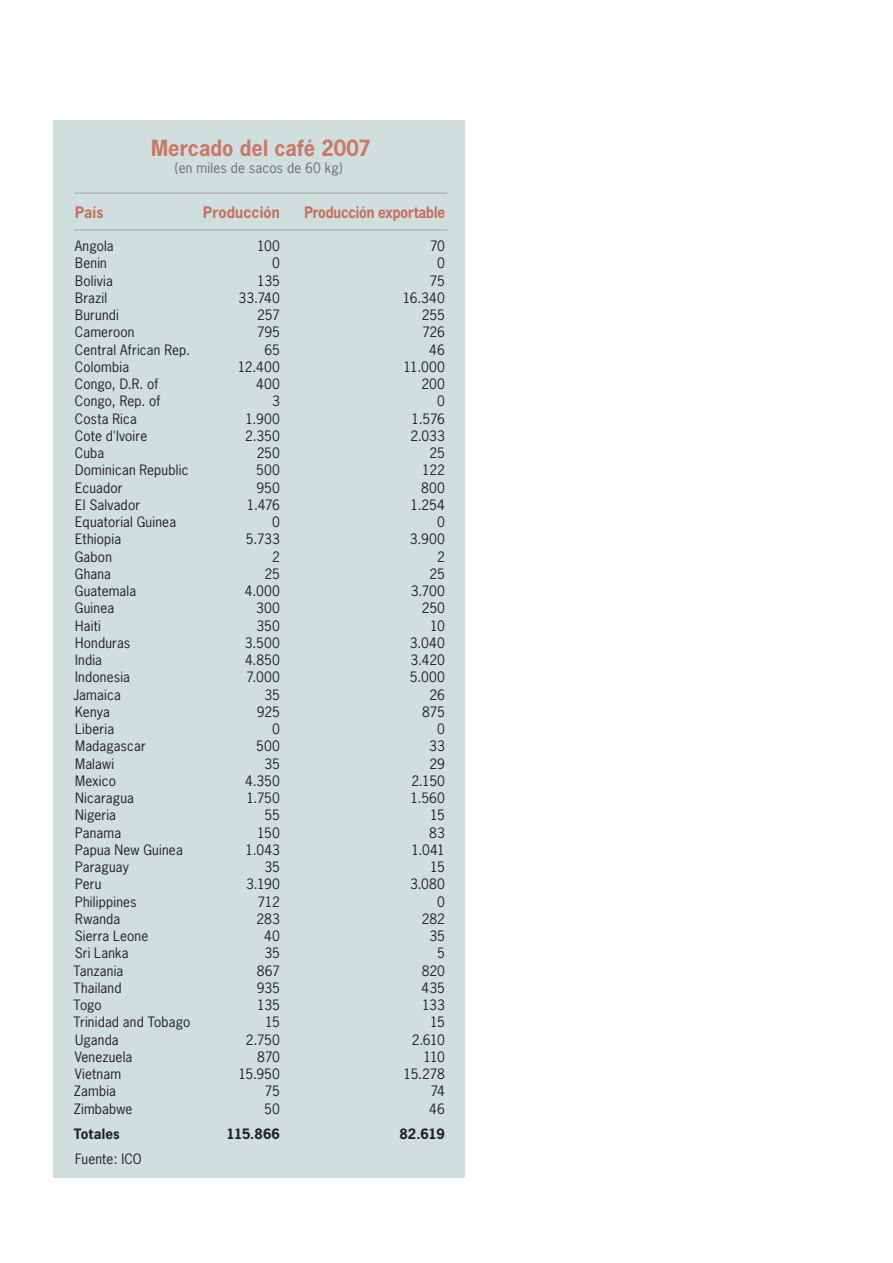
<style>
.page{position:relative;width:893px;height:1263px;background:#fff}
.page>*{position:absolute;margin:0;border:0;box-sizing:border-box;transform-origin:0 0}
.t1{font:700 21px "News Gothic";letter-spacing:.005em;color:#ca7868;scale:.95 1}
.t2{font:700 15px "News Gothic";color:#c76e60;scale:.9 1}
.t3{font:700 15px "News Gothic";color:#c76e60;scale:.95 1}
.t4{font:13.5px "News Gothic";letter-spacing:.01em;color:#231f20}
.t5{font:13.5px "News Gothic";letter-spacing:.015em;color:#6c6d70}
.t6{font:700 13.5px "News Gothic";letter-spacing:.01em;color:#231f20}
</style>
<div class="page">
<div style="left:53px;top:121px;width:411px;height:1057px;background:#d0dfdd"></div>
<hr style="left:74px;top:193px;width:373px;height:1px;background:#a0a1a5">
<hr style="left:74px;top:230px;width:373px;height:1px;background:#a0a1a5">
<h1 class="t1" style="left:151px;top:135px;width:233px">Mercado del café 2007</h1>
<p class="t5" style="left:175px;top:159px;width:169px">(en miles de sacos de 60 kg)</p>
<p class="t3" style="left:75px;top:202px;width:31px">País</p>
<p class="t3" style="left:203px;top:202px;width:82px">Producción</p>
<p class="t2" style="left:304px;top:202px;width:158px">Producción exportable</p>
<p class="t4" style="left:75px;top:237px;width:40px">Angola</p>
<p class="t4" style="left:257px;top:237px;width:24px">100</p>
<p class="t4" style="left:430px;top:237px;width:17px">70</p>
<p class="t4" style="left:75px;top:255px;width:33px">Benin</p>
<p class="t4" style="left:272px;top:255px;width:9px">0</p>
<p class="t4" style="left:437px;top:255px;width:9px">0</p>
<p class="t4" style="left:75px;top:272px;width:39px">Bolivia</p>
<p class="t4" style="left:257px;top:272px;width:24px">135</p>
<p class="t4" style="left:430px;top:272px;width:17px">75</p>
<p class="t4" style="left:75px;top:289px;width:33px">Brazil</p>
<p class="t4" style="left:239px;top:289px;width:43px">33.740</p>
<p class="t4" style="left:403px;top:289px;width:44px">16.340</p>
<p class="t4" style="left:75px;top:306px;width:45px">Burundi</p>
<p class="t4" style="left:257px;top:306px;width:24px">257</p>
<p class="t4" style="left:422px;top:306px;width:25px">255</p>
<p class="t4" style="left:75px;top:324px;width:61px">Cameroon</p>
<p class="t4" style="left:257px;top:324px;width:25px">795</p>
<p class="t4" style="left:422px;top:324px;width:24px">726</p>
<p class="t4" style="left:75px;top:341px;width:117px">Central African Rep.</p>
<p class="t4" style="left:264px;top:341px;width:17px">65</p>
<p class="t4" style="left:429px;top:341px;width:17px">46</p>
<p class="t4" style="left:75px;top:358px;width:56px">Colombia</p>
<p class="t4" style="left:238px;top:358px;width:44px">12.400</p>
<p class="t4" style="left:403px;top:358px;width:43px">11.000</p>
<p class="t4" style="left:75px;top:375px;width:85px">Congo, D.R. of</p>
<p class="t4" style="left:256px;top:375px;width:25px">400</p>
<p class="t4" style="left:421px;top:375px;width:25px">200</p>
<p class="t4" style="left:75px;top:393px;width:87px">Congo, Rep. of</p>
<p class="t4" style="left:272px;top:393px;width:9px">3</p>
<p class="t4" style="left:437px;top:393px;width:9px">0</p>
<p class="t4" style="left:75px;top:410px;width:64px">Costa Rica</p>
<p class="t4" style="left:245px;top:410px;width:36px">1.900</p>
<p class="t4" style="left:412px;top:410px;width:35px">1.576</p>
<p class="t4" style="left:75px;top:427px;width:74px">Cote d'Ivoire</p>
<p class="t4" style="left:245px;top:427px;width:36px">2.350</p>
<p class="t4" style="left:410px;top:427px;width:36px">2.033</p>
<p class="t4" style="left:75px;top:444px;width:31px">Cuba</p>
<p class="t4" style="left:257px;top:444px;width:25px">250</p>
<p class="t4" style="left:430px;top:444px;width:17px">25</p>
<p class="t4" style="left:75px;top:462px;width:115px">Dominican Republic</p>
<p class="t4" style="left:256px;top:462px;width:25px">500</p>
<p class="t4" style="left:422px;top:462px;width:24px">122</p>
<p class="t4" style="left:75px;top:479px;width:49px">Ecuador</p>
<p class="t4" style="left:257px;top:479px;width:25px">950</p>
<p class="t4" style="left:421px;top:479px;width:25px">800</p>
<p class="t4" style="left:75px;top:496px;width:66px">El Salvador</p>
<p class="t4" style="left:247px;top:496px;width:34px">1.476</p>
<p class="t4" style="left:410px;top:496px;width:36px">1.254</p>
<p class="t4" style="left:75px;top:513px;width:102px">Equatorial Guinea</p>
<p class="t4" style="left:272px;top:513px;width:9px">0</p>
<p class="t4" style="left:437px;top:513px;width:9px">0</p>
<p class="t4" style="left:75px;top:531px;width:47px">Ethiopia</p>
<p class="t4" style="left:246px;top:531px;width:35px">5.733</p>
<p class="t4" style="left:410px;top:531px;width:36px">3.900</p>
<p class="t4" style="left:75px;top:548px;width:39px">Gabon</p>
<p class="t4" style="left:272px;top:548px;width:9px">2</p>
<p class="t4" style="left:437px;top:548px;width:9px">2</p>
<p class="t4" style="left:75px;top:565px;width:38px">Ghana</p>
<p class="t4" style="left:265px;top:565px;width:17px">25</p>
<p class="t4" style="left:430px;top:565px;width:17px">25</p>
<p class="t4" style="left:75px;top:582px;width:63px">Guatemala</p>
<p class="t4" style="left:245px;top:582px;width:37px">4.000</p>
<p class="t4" style="left:411px;top:582px;width:36px">3.700</p>
<p class="t4" style="left:75px;top:600px;width:41px">Guinea</p>
<p class="t4" style="left:256px;top:600px;width:25px">300</p>
<p class="t4" style="left:422px;top:600px;width:25px">250</p>
<p class="t4" style="left:75px;top:617px;width:27px">Haiti</p>
<p class="t4" style="left:257px;top:617px;width:25px">350</p>
<p class="t4" style="left:430px;top:617px;width:16px">10</p>
<p class="t4" style="left:75px;top:634px;width:57px">Honduras</p>
<p class="t4" style="left:245px;top:634px;width:37px">3.500</p>
<p class="t4" style="left:410px;top:634px;width:37px">3.040</p>
<p class="t4" style="left:75px;top:651px;width:28px">India</p>
<p class="t4" style="left:245px;top:651px;width:36px">4.850</p>
<p class="t4" style="left:410px;top:651px;width:36px">3.420</p>
<p class="t4" style="left:75px;top:669px;width:56px">Indonesia</p>
<p class="t4" style="left:246px;top:669px;width:35px">7.000</p>
<p class="t4" style="left:410px;top:669px;width:36px">5.000</p>
<p class="t4" style="left:74px;top:686px;width:49px">Jamaica</p>
<p class="t4" style="left:264px;top:686px;width:17px">35</p>
<p class="t4" style="left:429px;top:686px;width:17px">26</p>
<p class="t4" style="left:75px;top:703px;width:36px">Kenya</p>
<p class="t4" style="left:257px;top:703px;width:25px">925</p>
<p class="t4" style="left:422px;top:703px;width:24px">875</p>
<p class="t4" style="left:75px;top:720px;width:40px">Liberia</p>
<p class="t4" style="left:272px;top:720px;width:9px">0</p>
<p class="t4" style="left:437px;top:720px;width:9px">0</p>
<p class="t4" style="left:75px;top:738px;width:72px">Madagascar</p>
<p class="t4" style="left:256px;top:738px;width:25px">500</p>
<p class="t4" style="left:429px;top:738px;width:17px">33</p>
<p class="t4" style="left:75px;top:755px;width:40px">Malawi</p>
<p class="t4" style="left:264px;top:755px;width:17px">35</p>
<p class="t4" style="left:429px;top:755px;width:17px">29</p>
<p class="t4" style="left:75px;top:772px;width:42px">Mexico</p>
<p class="t4" style="left:245px;top:772px;width:36px">4.350</p>
<p class="t4" style="left:411px;top:772px;width:35px">2.150</p>
<p class="t4" style="left:75px;top:789px;width:60px">Nicaragua</p>
<p class="t4" style="left:246px;top:789px;width:35px">1.750</p>
<p class="t4" style="left:410px;top:789px;width:36px">1.560</p>
<p class="t4" style="left:75px;top:807px;width:42px">Nigeria</p>
<p class="t4" style="left:265px;top:807px;width:17px">55</p>
<p class="t4" style="left:430px;top:807px;width:16px">15</p>
<p class="t4" style="left:75px;top:824px;width:47px">Panama</p>
<p class="t4" style="left:257px;top:824px;width:24px">150</p>
<p class="t4" style="left:429px;top:824px;width:17px">83</p>
<p class="t4" style="left:75px;top:841px;width:109px">Papua New Guinea</p>
<p class="t4" style="left:246px;top:841px;width:36px">1.043</p>
<p class="t4" style="left:411px;top:841px;width:35px">1.041</p>
<p class="t4" style="left:75px;top:858px;width:55px">Paraguay</p>
<p class="t4" style="left:264px;top:858px;width:17px">35</p>
<p class="t4" style="left:430px;top:858px;width:16px">15</p>
<p class="t4" style="left:75px;top:876px;width:28px">Peru</p>
<p class="t4" style="left:246px;top:876px;width:35px">3.190</p>
<p class="t4" style="left:410px;top:876px;width:36px">3.080</p>
<p class="t4" style="left:75px;top:893px;width:63px">Philippines</p>
<p class="t4" style="left:257px;top:893px;width:24px">712</p>
<p class="t4" style="left:437px;top:893px;width:9px">0</p>
<p class="t4" style="left:75px;top:910px;width:47px">Rwanda</p>
<p class="t4" style="left:257px;top:910px;width:25px">283</p>
<p class="t4" style="left:422px;top:910px;width:25px">282</p>
<p class="t4" style="left:75px;top:927px;width:75px">Sierra Leone</p>
<p class="t4" style="left:264px;top:927px;width:17px">40</p>
<p class="t4" style="left:429px;top:927px;width:17px">35</p>
<p class="t4" style="left:75px;top:945px;width:55px">Sri Lanka</p>
<p class="t4" style="left:264px;top:945px;width:17px">35</p>
<p class="t4" style="left:437px;top:945px;width:9px">5</p>
<p class="t4" style="left:74px;top:962px;width:51px">Tanzania</p>
<p class="t4" style="left:257px;top:962px;width:25px">867</p>
<p class="t4" style="left:422px;top:962px;width:25px">820</p>
<p class="t4" style="left:74px;top:979px;width:49px">Thailand</p>
<p class="t4" style="left:257px;top:979px;width:25px">935</p>
<p class="t4" style="left:422px;top:979px;width:25px">435</p>
<p class="t4" style="left:74px;top:996px;width:30px">Togo</p>
<p class="t4" style="left:257px;top:996px;width:24px">135</p>
<p class="t4" style="left:422px;top:996px;width:24px">133</p>
<p class="t4" style="left:74px;top:1014px;width:118px">Trinidad and Tobago</p>
<p class="t4" style="left:265px;top:1014px;width:16px">15</p>
<p class="t4" style="left:430px;top:1014px;width:16px">15</p>
<p class="t4" style="left:75px;top:1031px;width:45px">Uganda</p>
<p class="t4" style="left:246px;top:1031px;width:35px">2.750</p>
<p class="t4" style="left:412px;top:1031px;width:35px">2.610</p>
<p class="t4" style="left:75px;top:1048px;width:59px">Venezuela</p>
<p class="t4" style="left:257px;top:1048px;width:24px">870</p>
<p class="t4" style="left:423px;top:1048px;width:23px">110</p>
<p class="t4" style="left:75px;top:1065px;width:48px">Vietnam</p>
<p class="t4" style="left:238px;top:1065px;width:43px">15.950</p>
<p class="t4" style="left:404px;top:1065px;width:43px">15.278</p>
<p class="t4" style="left:74px;top:1083px;width:44px">Zambia</p>
<p class="t4" style="left:265px;top:1083px;width:17px">75</p>
<p class="t4" style="left:430px;top:1083px;width:16px">74</p>
<p class="t4" style="left:74px;top:1100px;width:60px">Zimbabwe</p>
<p class="t4" style="left:264px;top:1100px;width:17px">50</p>
<p class="t4" style="left:429px;top:1100px;width:17px">46</p>
<p class="t6" style="left:74px;top:1125px;width:47px">Totales</p>
<p class="t6" style="left:226px;top:1125px;width:55px">115.866</p>
<p class="t6" style="left:400px;top:1125px;width:47px">82.619</p>
<p class="t4" style="left:75px;top:1150px;width:68px">Fuente: ICO</p>
</div>
